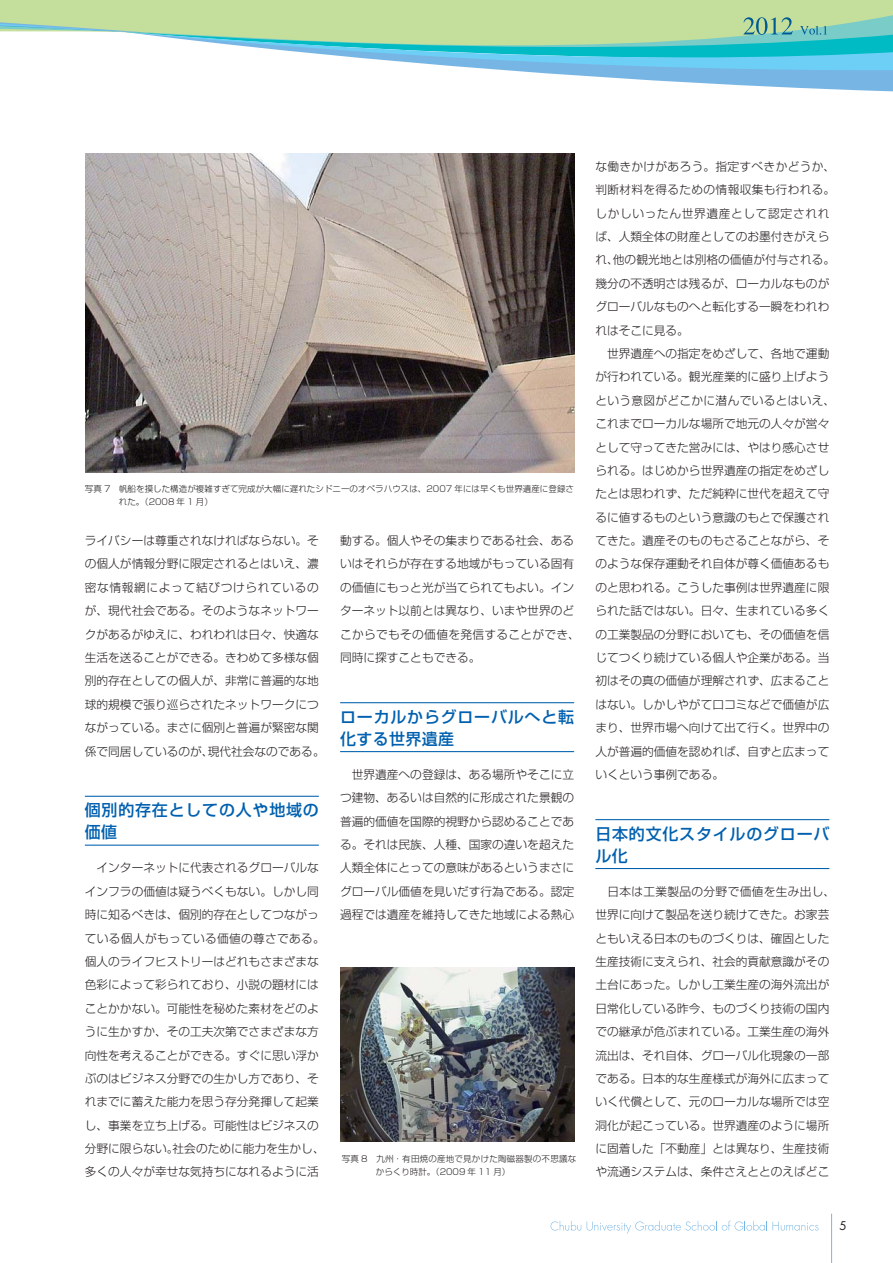
<style>
.page{position:relative;width:893px;height:1263px;background:#fff}
.page>*{position:absolute;margin:0;border:0;box-sizing:border-box;transform-origin:0 0}
.t1{font:15.9px/22.4px "Shin Go Pro Medium 90 msp RKSJ H";letter-spacing:.05em;color:#0060af}
.t2{font:11.7px/23.4px "Shin Go Pro Light 90 msp RKSJ H";color:#231f20}
.t3{font:11.7px "Futura Std";color:#231f20}
.t4{font:8.55px/12.8px "Shin Go Pro Light 90 msp RKSJ H";letter-spacing:.005em;color:#231f20}
.t5{font:8.55px/12.8px "Shin Go Pro Light 90 msp RKSJ H";letter-spacing:.025em;color:#231f20}
</style>
<div class="page">
<div style="left:188px;top:0;width:704px;height:12px;background:#c4df9b"></div>
<svg style="left:188px;top:12px;width:704px;height:80px"></svg>
<svg style="left:0;top:0;width:188px;height:40px"></svg>
<svg style="left:743px;top:17px;width:49px;height:18px"></svg>
<svg style="left:800px;top:26px;width:27px;height:9px"></svg>
<svg style="left:550px;top:1221px;width:268px;height:13px"></svg>
<hr style="left:831px;top:1214px;width:1px;height:49px;background:#77b6e4">
<hr style="left:85px;top:796px;width:234px;height:1px;background:#0060af">
<hr style="left:85px;top:845px;width:234px;height:1px;background:#0060af">
<hr style="left:340px;top:702px;width:234px;height:1px;background:#0060af">
<hr style="left:340px;top:751px;width:234px;height:1px;background:#0060af">
<hr style="left:595px;top:819px;width:234px;height:1px;background:#0060af">
<hr style="left:595px;top:868px;width:234px;height:1px;background:#0060af">
<img style="left:340px;top:967px;width:234px;height:175px">
<img style="left:85px;top:153px;width:489px;height:319px">
<p class="t4" style="left:119px;top:484px;width:456px;text-indent:-34px">写真 7　帆船を摸した構造が複雑すぎて完成が大幅に遅れたシドニーのオペラハウスは、2007 年には早くも世界遺産に登録された。（2008 年 1 月）</p>
<p class="t2" style="left:85px;top:531px;width:241px">ライバシーは尊重されなければならない。その個人が情報分野に限定されるとはいえ、濃密な情報網によって結びつけられているのが、現代社会である。そのようなネットワークがあるがゆえに、われわれは日々、快適な生活を送ることができる。きわめて多様な個別的存在としての個人が、非常に普遍的な地球的規模で張り巡らされたネットワークにつながっている。まさに個別と普遍が緊密な関係で同居しているのが、現代社会なのである。</p>
<h1 class="t1" style="left:85px;top:801px;width:235px">個別的存在としての人や地域の価値</h1>
<p class="t2" style="left:85px;top:858px;width:241px">　インターネットに代表されるグローバルなインフラの価値は疑うべくもない。しかし同時に知るべきは、個別的存在としてつながっている個人がもっている価値の尊さである。個人のライフヒストリーはどれもさまざまな色彩によって彩られており、小説の題材にはことかかない。可能性を秘めた素材をどのように生かすか、その工夫次第でさまざまな方向性を考えることができる。すぐに思い浮かぶのはビジネス分野での生かし方であり、それまでに蓄えた能力を思う存分発揮して起業し、事業を立ち上げる。可能性はビジネスの分野に限らない。社会のために能力を生かし、多くの人々が幸せな気持ちになれるように活</p>
<p class="t2" style="left:340px;top:531px;width:241px">動する。個人やその集まりである社会、あるいはそれらが存在する地域がもっている固有の価値にもっと光が当てられてもよい。インターネット以前とは異なり、いまや世界のどこからでもその価値を発信することができ、同時に探すこともできる。</p>
<h1 class="t1" style="left:340px;top:708px;width:235px">ローカルからグローバルへと転化する世界遺産</h1>
<p class="t2" style="left:340px;top:764px;width:235px;text-align:justify">　世界遺産への登録は、ある場所やそこに立つ建物、あるいは自然的に形成された景観の普遍的価値を国際的視野から認めることである。それは民族、人種、国家の違いを超えた人類全体にとっての意味があるというまさにグローバル価値を見いだす行為である。認定過程では遺産を維持してきた地域による熱心</p>
<p class="t5" style="left:376px;top:1154px;width:202px;text-indent:-34px">写真 8　九州・有田焼の産地で見かけた陶磁器製の不思議なからくり時計。（2009 年 11 月）</p>
<p class="t2" style="left:595px;top:156px;width:241px">な働きかけがあろう。指定すべきかどうか、判断材料を得るための情報収集も行われる。しかしいったん世界遺産として認定されれば、人類全体の財産としてのお墨付きがえられ、他の観光地とは別格の価値が付与される。幾分の不透明さは残るが、ローカルなものがグローバルなものへと転化する一瞬をわれわれはそこに見る。　<br>　世界遺産への指定をめざして、各地で運動が行われている。観光産業的に盛り上げようという意図がどこかに潜んでいるとはいえ、これまでローカルな場所で地元の人々が営々として守ってきた営みには、やはり感心させられる。はじめから世界遺産の指定をめざしたとは思われず、ただ純粋に世代を超えて守るに値するものという意識のもとで保護されてきた。遺産そのものもさることながら、そのような保存運動それ自体が尊く価値あるものと思われる。こうした事例は世界遺産に限られた話ではない。日々、生まれている多くの工業製品の分野においても、その価値を信じてつくり続けている個人や企業がある。当初はその真の価値が理解されず、広まることはない。しかしやがて口コミなどで価値が広まり、世界市場へ向けて出て行く。世界中の人が普遍的価値を認めれば、自ずと広まっていくという事例である。</p>
<h1 class="t1" style="left:595px;top:825px;width:235px">日本的文化スタイルのグローバル化</h1>
<p class="t2" style="left:595px;top:881px;width:241px">　日本は工業製品の分野で価値を生み出し、世界に向けて製品を送り続けてきた。お家芸ともいえる日本のものづくりは、確固とした生産技術に支えられ、社会的貢献意識がその土台にあった。しかし工業生産の海外流出が日常化している昨今、ものづくり技術の国内での継承が危ぶまれている。工業生産の海外流出は、それ自体、グローバル化現象の一部である。日本的な生産様式が海外に広まっていく代償として、元のローカルな場所では空洞化が起こっている。世界遺産のように場所に固着した「不動産」とは異なり、生産技術や流通システムは、条件さえととのえばどこ</p>
<p class="t3" style="left:839px;top:1220px;width:9px">5</p>
</div>
